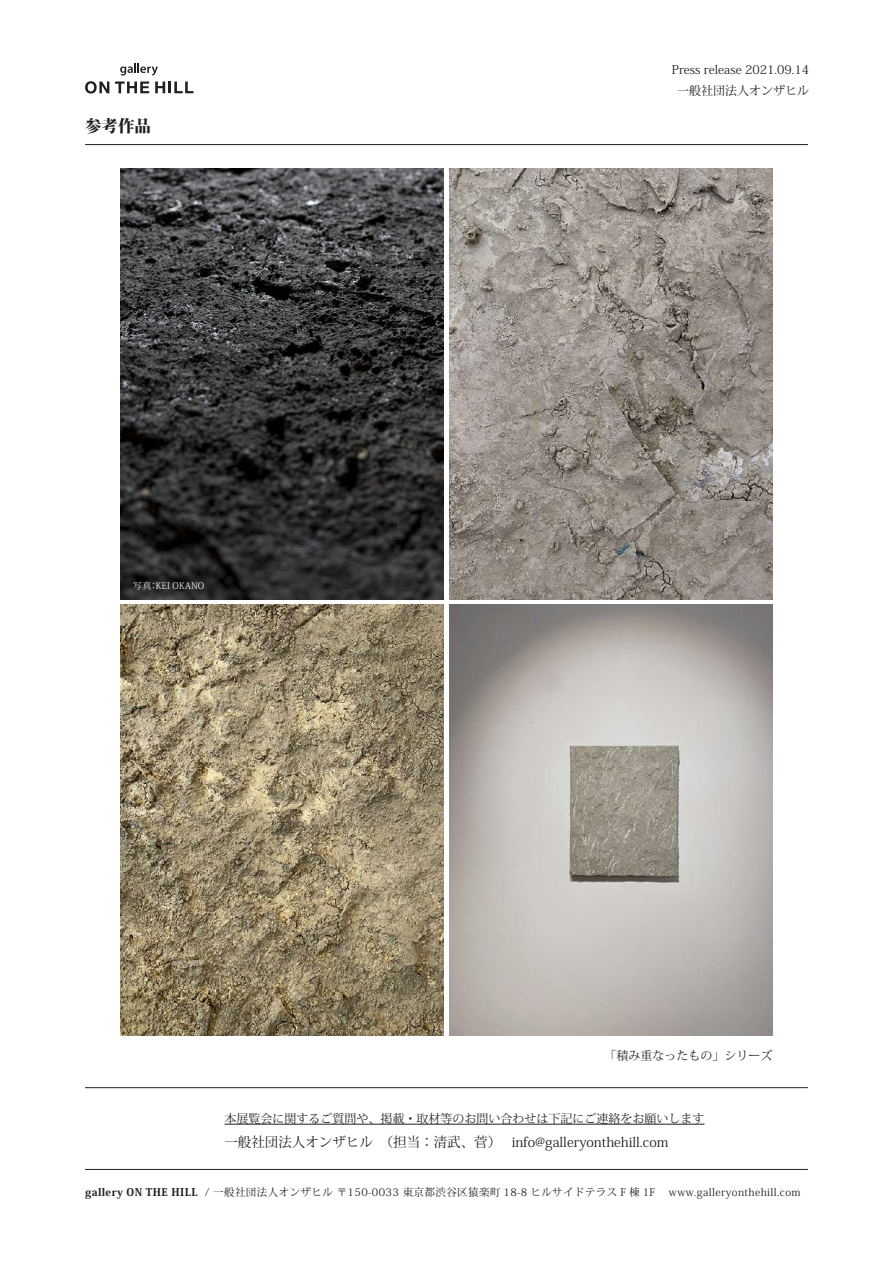
<style>
.page{position:relative;width:893px;height:1263px;background:#fff}
.page>*{position:absolute;margin:0;border:0;box-sizing:border-box;transform-origin:0 0}
.t1{font:800 16.5px "Koz Min Pr 6 N";color:#231f20}
.t2{font:13.5px "Koz Min Pr 6 N";color:#231f20}
.t3{font:12px/21px "Koz Min Pr 6 N";color:#231f20;text-align:center}
.t4{font:10.5px "Koz Min Pr 6 N";letter-spacing:.04em;color:#231f20}
.t5{font:300 9px "Koz Min Pr 6 N";letter-spacing:.035em;color:#fff}
.s1{font-weight:800}
</style>
<div class="page">
<svg style="left:85px;top:81px;width:24px;height:13px"></svg>
<svg style="left:115px;top:82px;width:34px;height:11px"></svg>
<svg style="left:155px;top:82px;width:38px;height:11px"></svg>
<svg style="left:120px;top:64px;width:38px;height:12px"></svg>
<hr style="left:85px;top:144px;width:723px;height:1px;background:#231f20">
<hr style="left:85px;top:1169px;width:723px;height:1px;background:#231f20">
<hr style="left:85px;top:1087px;width:723px;height:1px;background:#231f20">
<img style="left:449px;top:605px;width:323px;height:431px">
<img style="left:449px;top:168px;width:323px;height:431px">
<img style="left:121px;top:168px;width:322px;height:431px">
<img style="left:120px;top:605px;width:323px;height:431px">
<hr style="left:224px;top:1124px;width:480px;height:1px;background:#231f20">
<h1 class="t1" style="left:85px;top:117px;width:67px">参考作品</h1>
<p class="t5" style="left:133px;top:580px;width:73px">写真：KEI OKANO</p>
<p class="t3" style="left:672px;top:60px;width:139px">Press release 2021.09.14一般社団法人オンザヒル</p>
<p class="t3" style="left:604px;top:1045px;width:169px">「積み重なったもの」シリーズ</p>
<p class="t3" style="left:224px;top:1108px;width:481px">本展覧会に関するご質問や、掲載・取材等のお問い合わせは下記にご連絡をお願いします</p>
<p class="t2" style="left:224px;top:1134px;width:445px">一般社団法人オンザヒル　（担当：清武、菅）　info@galleryonthehill.com</p>
<p class="t4" style="left:85px;top:1186px;width:572px"><span class="s1">gallery ON THE HILL</span> / 一般社団法人オンザヒル 〒150-0033 東京都渋谷区猿楽町 18-8 ヒルサイドテラス F 棟 1F</p>
<p class="t4" style="left:669px;top:1186px;width:133px">www.galleryonthehill.com</p>
</div>
